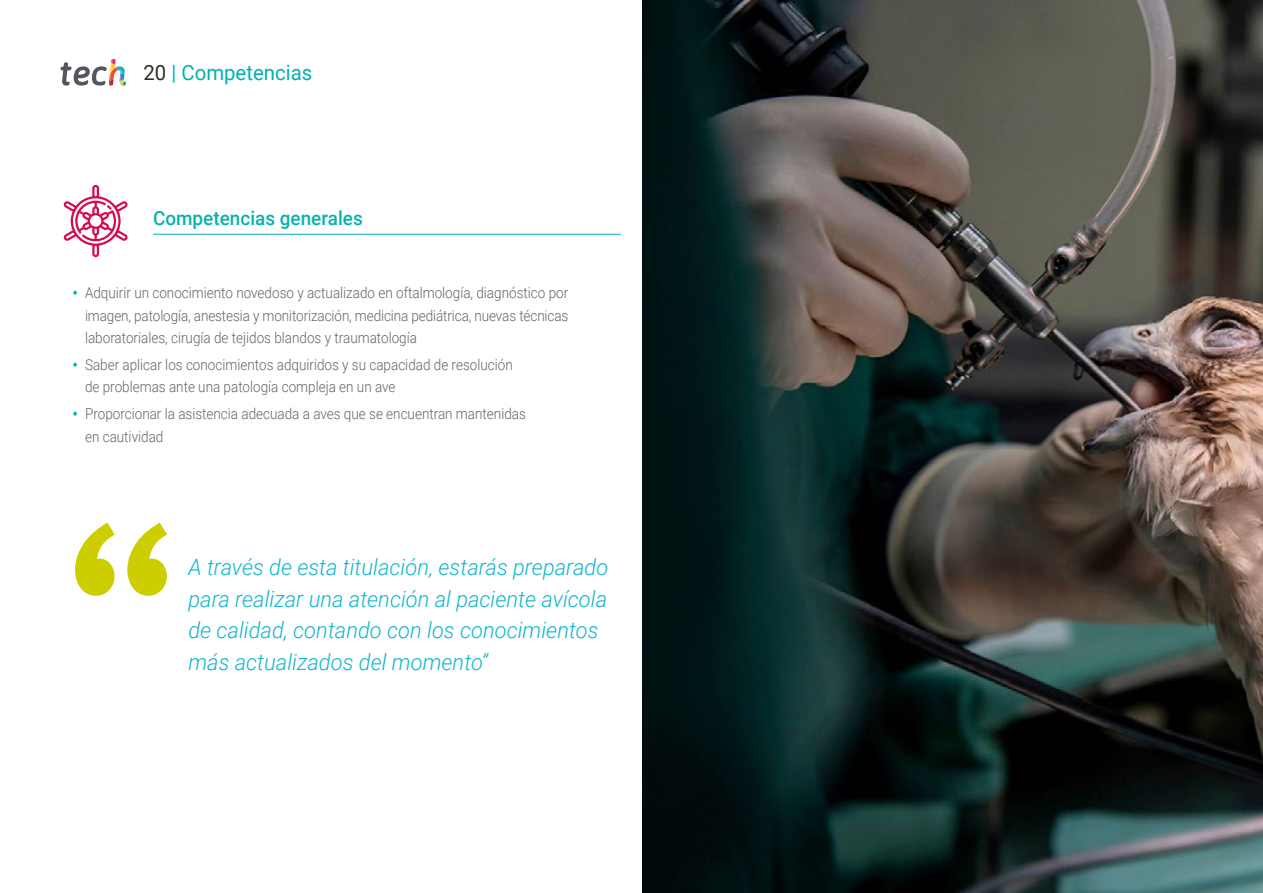
<style>
.page{position:relative;width:1263px;height:893px;background:#fff}
.page>*{position:absolute;margin:0;border:0;box-sizing:border-box;transform-origin:0 0}
.t1{font:italic 300 22.5px/31.5px "Roboto";color:#0fb6cf}
.t2{font:21px "Roboto";color:#00b2af}
.t3{font:500 19.5px "Roboto";color:#09b2af}
.t4{font:300 15px/22.5px "Roboto";color:#61646a;scale:.9 1}
.s1{color:#312e20}
</style>
<div class="page">
<svg style="left:61px;top:59px;width:65px;height:27px"></svg>
<img style="left:642px;top:0;width:621px;height:893px">
<svg style="left:75px;top:523px;width:92px;height:73px"></svg>
<hr style="left:153px;top:234px;width:468px;height:1px;background:#09b2af">
<svg style="left:63px;top:185px;width:65px;height:72px"></svg>
<h2 class="t2" style="left:144px;top:57px;width:170px"><span class="s1">20</span> | Competencias</h2>
<h3 class="t3" style="left:153px;top:205px;width:211px">Competencias generales</h3>
<p class="t4" style="left:85px;top:281px;width:539px;text-align:justify">Adquirir un conocimiento novedoso y actualizado en oftalmología, diagnóstico por imagen, patología, anestesia y monitorización, medicina pediátrica, nuevas técnicas laboratoriales, cirugía de tejidos blandos y traumatología</p>
<p class="t4" style="left:85px;top:353px;width:477px">Saber aplicar los conocimientos adquiridos y su capacidad de resolución de problemas ante una patología compleja en un ave</p>
<p class="t4" style="left:85px;top:402px;width:491px">Proporcionar la asistencia adecuada a aves que se encuentran mantenidas en cautividad</p>
<h1 class="t1" style="left:188px;top:550px;width:421px">A través de esta titulación, estarás preparado para realizar una atención al paciente avícola de calidad, contando con los conocimientos más actualizados del momento”</h1>
</div>
